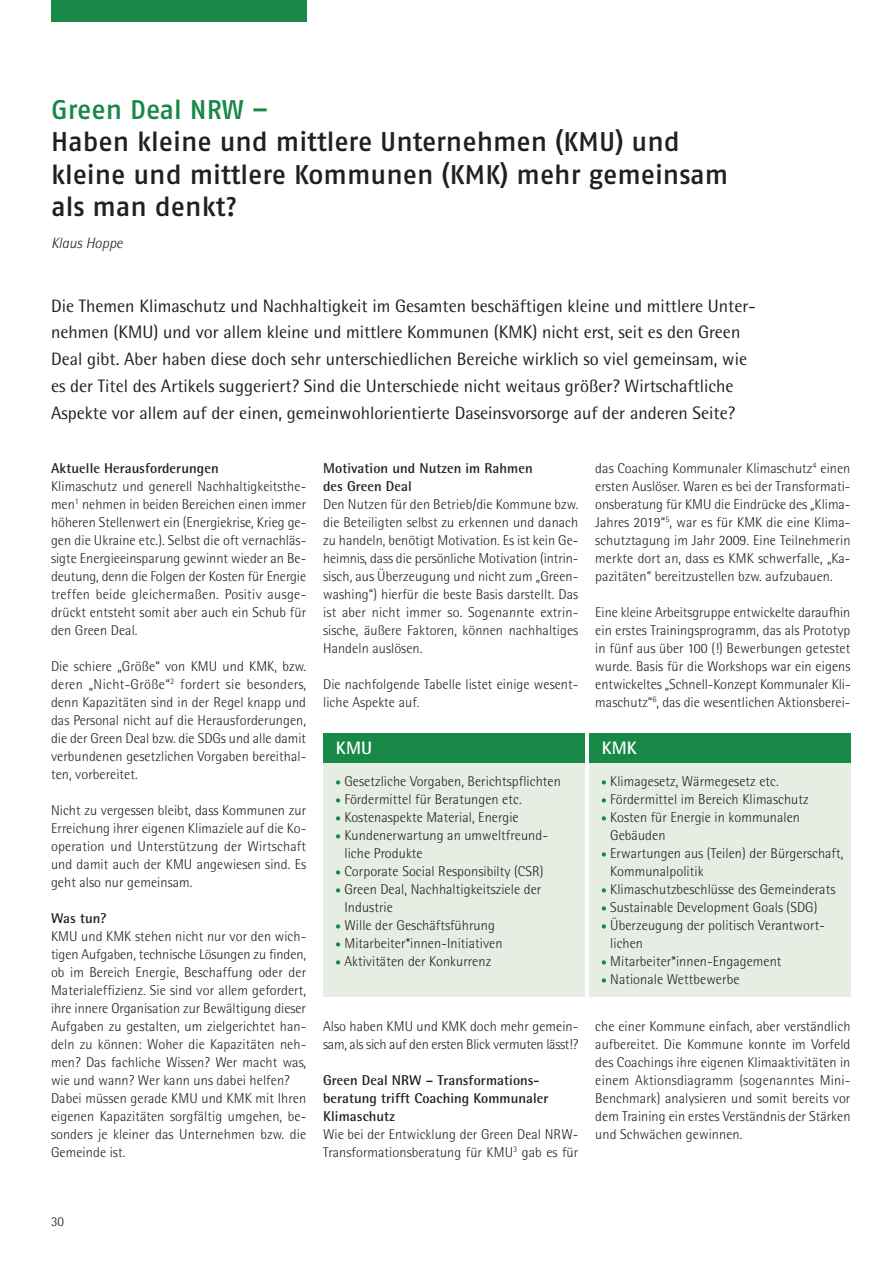
<style>
.page{position:relative;width:893px;height:1263px;background:#fff}
.page>*{position:absolute;margin:0;border:0;box-sizing:border-box;transform-origin:0 0}
.t1{font:27px/32.4px "Fago No Med";color:#231f20}
.t2{font:27px "Fago No Med";color:#188847}
.t3{font:18px/26.7px "Rotis Semi Sans";color:#231f20}
.t4{font:700 18px "Rotis Semi Sans";letter-spacing:.005em;color:#fff}
.t5{font:italic 300 15px "Rotis Semi Sans";color:#231f20}
.t6{font:300 14.25px/18px "Rotis Semi Sans";letter-spacing:.005em;color:#231f20;text-align:justify}
.t7{font:700 14.25px/18px "Rotis Semi Sans";letter-spacing:.005em;color:#231f20}
.t8{font:300 14.25px/18px "Rotis Semi Sans";letter-spacing:-.015em;color:#231f20}
.t9{font:300 13.5px "Rotis Semi Sans";color:#231f20}
</style>
<div class="page">
<div style="left:589px;top:733px;width:261px;height:264px;background:#e6ede3"></div>
<div style="left:323px;top:733px;width:262px;height:264px;background:#e6ede3"></div>
<div style="left:589px;top:733px;width:261px;height:30px;background:#188847"></div>
<div style="left:323px;top:733px;width:262px;height:30px;background:#188847"></div>
<svg style="left:336px;top:780px;width:4px;height:4px"></svg>
<svg style="left:336px;top:798px;width:4px;height:4px"></svg>
<svg style="left:336px;top:816px;width:4px;height:4px"></svg>
<svg style="left:336px;top:834px;width:4px;height:4px"></svg>
<svg style="left:336px;top:870px;width:4px;height:4px"></svg>
<svg style="left:336px;top:888px;width:4px;height:4px"></svg>
<svg style="left:336px;top:924px;width:4px;height:4px"></svg>
<svg style="left:336px;top:942px;width:4px;height:4px"></svg>
<svg style="left:336px;top:960px;width:4px;height:4px"></svg>
<svg style="left:602px;top:780px;width:4px;height:4px"></svg>
<svg style="left:602px;top:798px;width:4px;height:4px"></svg>
<svg style="left:602px;top:816px;width:4px;height:4px"></svg>
<svg style="left:602px;top:852px;width:4px;height:4px"></svg>
<svg style="left:602px;top:888px;width:4px;height:4px"></svg>
<svg style="left:602px;top:906px;width:4px;height:4px"></svg>
<svg style="left:602px;top:924px;width:4px;height:4px"></svg>
<svg style="left:602px;top:960px;width:4px;height:4px"></svg>
<svg style="left:602px;top:978px;width:4px;height:4px"></svg>
<div style="left:51px;top:0;width:255px;height:21px;background:#188847"></div>
<h1 class="t2" style="left:51px;top:95px;width:220px">Green Deal NRW –</h1>
<h1 class="t1" style="left:51px;top:126px;width:679px">Haben kleine und mittlere Unternehmen (KMU) und kleine und mittlere Kommunen (KMK) mehr gemeinsam als man denkt?</h1>
<p class="t5" style="left:51px;top:236px;width:73px">Klaus Hoppe</p>
<p class="t3" style="left:51px;top:293px;width:706px">Die Themen Klimaschutz und Nachhaltigkeit im Gesamten beschäftigen kleine und mittlere Unter&shy;nehmen (KMU) und vor allem kleine und mittlere Kommunen (KMK) nicht erst, seit es den Green Deal gibt. Aber haben diese doch sehr unterschiedlichen Bereiche wirklich so viel gemeinsam, wie es der Titel des Artikels suggeriert? Sind die Unterschiede nicht weitaus größer? Wirtschaftliche Aspekte vor allem auf der einen, gemeinwohlorientierte Daseinsvorsorge auf der anderen Seite?</p>
<p class="t7" style="left:51px;top:460px;width:169px">Aktuelle Herausforderungen</p>
<p class="t6" style="left:51px;top:478px;width:257px">Klimaschutz und generell Nachhaltigkeitsthe&shy;men<sup>1</sup> nehmen in beiden Bereichen einen immer höheren Stellenwert ein (Energiekrise, Krieg ge&shy;gen die Ukraine etc.). Selbst die oft vernachläs&shy;sigte Energieeinsparung gewinnt wieder an Be&shy;deutung, denn die Folgen der Kosten für Energie treffen beide gleichermaßen. Positiv ausge&shy;drückt entsteht somit aber auch ein Schub für den Green Deal.</p>
<p class="t6" style="left:51px;top:658px;width:257px">Die schiere „Größe“ von KMU und KMK, bzw. deren „Nicht-Größe“<sup>2</sup> fordert sie besonders, denn Kapazitäten sind in der Regel knapp und das Personal nicht auf die Herausforderungen, die der Green Deal bzw. die SDGs und alle damit verbundenen gesetzlichen Vorgaben bereithal&shy;ten, vorbereitet.</p>
<p class="t6" style="left:51px;top:802px;width:257px">Nicht zu vergessen bleibt, dass Kommunen zur Erreichung ihrer eigenen Klimaziele auf die Ko&shy;operation und Unterstützung der Wirtschaft und damit auch der KMU angewiesen sind. Es geht also nur gemeinsam.</p>
<p class="t7" style="left:51px;top:910px;width:57px">Was tun?</p>
<p class="t6" style="left:51px;top:928px;width:257px;text-align:left">KMU und KMK stehen nicht nur vor den wich&shy;tigen Aufgaben, technische Lösungen zu finden, ob im Bereich Energie, Beschaffung oder der Materialeffizienz. Sie sind vor allem gefordert, ihre innere Organisation zur Bewältigung dieser Aufgaben zu gestalten, um zielgerichtet han&shy;deln zu können: Woher die Kapazitäten neh&shy;men? Das fachliche Wissen? Wer macht was, wie und wann? Wer kann uns dabei helfen?<br>Dabei müssen gerade KMU und KMK mit Ihren eigenen Kapazitäten sorgfältig umgehen, be&shy;sonders je kleiner das Unternehmen bzw. die Gemeinde ist.</p>
<p class="t7" style="left:323px;top:460px;width:211px">Motivation und Nutzen im Rahmen des Green Deal</p>
<p class="t6" style="left:323px;top:496px;width:257px">Den Nutzen für den Betrieb/die Kommune bzw. die Beteiligten selbst zu erkennen und danach zu handeln, benötigt Motivation. Es ist kein Ge&shy;heimnis, dass die persönliche Motivation (intrin - sisch, aus Überzeugung und nicht zum „Green&shy;washing“) hierfür die beste Basis darstellt. Das ist aber nicht immer so. Sogenannte extrin - sische, äußere Faktoren, können nachhaltiges Handeln auslösen.</p>
<p class="t6" style="left:323px;top:676px;width:257px">Die nachfolgende Tabelle listet einige wesent&shy;liche Aspekte auf.</p>
<p class="t4" style="left:336px;top:740px;width:38px">KMU</p>
<p class="t6" style="left:344px;top:773px;width:218px;text-align:left">Gesetzliche Vorgaben, Berichtspflichten<br>Fördermittel für Beratungen etc.<br>Kostenaspekte Material, Energie<br>Kundenerwartung an umweltfreund - liche Produkte<br>Corporate Social Responsibilty (CSR)<br>Green Deal, Nachhaltigkeitsziele der<br>Indus trie<br>Wille der Geschäftsführung<br>Mitarbeiter*innen-Initiativen<br>Aktivitäten der Konkurrenz</p>
<p class="t8" style="left:323px;top:1018px;width:257px">Also haben KMU und KMK doch mehr gemein&shy;sam, als sich auf den ersten Blick vermuten lässt!?</p>
<p class="t7" style="left:323px;top:1072px;width:227px">Green Deal NRW – Transformations - beratung trifft Coaching Kommunaler<br>Klima schutz</p>
<p class="t6" style="left:323px;top:1126px;width:257px">Wie bei der Entwicklung der Green Deal NRW-<br>Transformationsberatung für KMU<sup>3</sup> gab es für</p>
<p class="t6" style="left:595px;top:460px;width:257px">das Coaching Kommunaler Klimaschutz<sup>4</sup> einen ersten Auslöser. Waren es bei der Transformati&shy;onsberatung für KMU die Eindrücke des „Klima-Jahres 2019“<sup>5</sup>, war es für KMK die eine Klima&shy;schutztagung im Jahr 2009. Eine Teilnehmerin merkte dort an, dass es KMK schwerfalle, „Ka&shy;pazitäten“ bereitzustellen bzw. aufzubauen.</p>
<p class="t6" style="left:595px;top:604px;width:257px">Eine kleine Arbeitsgruppe entwickelte daraufhin ein erstes Trainingsprogramm, das als Prototyp in fünf aus über 100 (!) Bewerbungen getestet wurde. Basis für die Workshops war ein eigens entwickeltes „Schnell-Konzept Kommunaler Kli&shy;maschutz“<sup>6</sup>, das die wesentlichen Aktionsberei-</p>
<p class="t4" style="left:602px;top:740px;width:37px">KMK</p>
<p class="t6" style="left:610px;top:773px;width:235px;text-align:left">Klimagesetz, Wärmegesetz etc.<br>Fördermittel im Bereich Klimaschutz<br>Kosten für Energie in kommunalen<br>Gebäu den<br>Erwartungen aus (Teilen) der Bürgerschaft,<br>Kommunalpolitik<br>Klimaschutzbeschlüsse des Gemeinderats<br>Sustainable Development Goals (SDG)<br>Überzeugung der politisch Verantwort - lichen<br>Mitarbeiter*innen-Engagement<br>Nationale Wettbewerbe</p>
<p class="t6" style="left:595px;top:1018px;width:257px">che einer Kommune einfach, aber verständlich aufbereitet. Die Kommune konnte im Vorfeld des Coachings ihre eigenen Klimaaktivitäten in einem Aktionsdiagramm (sogenanntes Mini-Benchmark) analysieren und somit bereits vor dem Training ein erstes Verständnis der Stärken und Schwächen gewinnen.</p>
<p class="t9" style="left:51px;top:1215px;width:15px">30</p>
</div>
